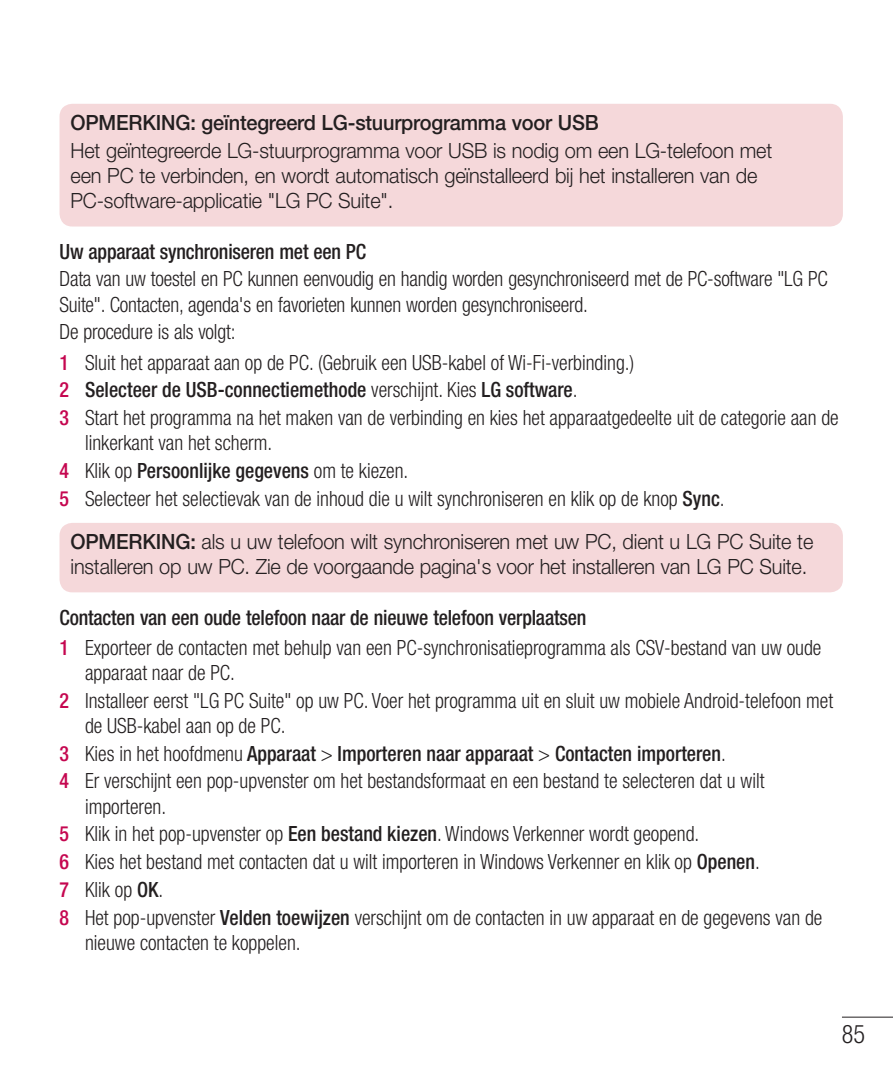
<style>
.page{position:relative;width:893px;height:1072px;background:#fff}
.page>*{position:absolute;margin:0;border:0;box-sizing:border-box;transform-origin:0 0}
.t1{font:300 condensed 25.5px "Helvetica Neue LT Pro";color:#231f20;scale:.95 1}
.t2{font:300 condensed 21px/27.9px "Helvetica Neue LT Pro";color:#231f20;scale:.95 1}
.t3{font:300 21px/25.2px "Helvetica Neue LT Pro";letter-spacing:-.01em;color:#231f20;scale:.95 1}
.t4{font:500 21px "Helvetica Neue LT Pro";letter-spacing:-.01em;color:#231f20;scale:.95 1}
.t5{font:500 condensed 21px "Helvetica Neue LT Pro";letter-spacing:-.01em;color:#231f20;scale:.95 1}
.s1{font-weight:500;color:#c50750}
.s2{font-weight:500}
</style>
<div class="page">
<hr style="left:842px;top:1016px;width:51px;height:1px;background:#231f20">
<div style="left:60px;top:104px;width:783px;height:122px;background:#f5d8da;border-radius:13px"></div>
<div style="left:60px;top:523px;width:783px;height:69px;background:#f5d8da;border-radius:13px"></div>
<p class="t4" style="left:71px;top:115px;width:558px">OPMERKING: geïntegreerd LG-stuurprogramma voor USB</p>
<p class="t3" style="left:71px;top:140px;width:740px">Het geïntegreerde LG-stuurprogramma voor USB is nodig om een LG-telefoon met een PC te verbinden, en wordt automatisch geïnstalleerd bij het installeren van de<br>PC-software-applicatie "LG PC Suite".</p>
<p class="t5" style="left:60px;top:244px;width:324px">Uw apparaat synchroniseren met een PC</p>
<p class="t2" style="left:60px;top:268px;width:810px;line-height:25.2px">Data van uw toestel en PC kunnen eenvoudig en handig worden gesynchroniseerd met de PC-software "LG PC<br>Suite". Contacten, agenda's en favorieten kunnen worden gesynchroniseerd.</p>
<p class="t2" style="left:60px;top:319px;width:606px;line-height:30.3px">De procedure is als volgt:<br><span class="s1">1</span> Sluit het apparaat aan op de PC. (Gebruik een USB-kabel of Wi-Fi-verbinding.)</p>
<p class="t2" style="left:60px;top:378px;width:822px"><span class="s1">2</span> <span class="s2">Selecteer de USB-connectiemethode</span> verschĳnt. Kies <span class="s2">LG software</span>.<br><span class="s1">3</span> Start het programma na het maken van de verbinding en kies het apparaatgedeelte uit de categorie aan de</p>
<p class="t2" style="left:60px;top:431px;width:702px;text-indent:26px">linkerkant van het scherm.<br><span class="s1">4</span> Klik op <span class="s2">Persoonlĳke gegevens</span> om te kiezen.<br><span class="s1">5</span> Selecteer het selectievak van de inhoud die u wilt synchroniseren en klik op de knop <span class="s2">Sync</span>.</p>
<p class="t3" style="left:71px;top:531px;width:783px"><span class="s2">OPMERKING:</span> als u uw telefoon wilt synchroniseren met uw PC, dient u LG PC Suite te installeren op uw PC. Zie de voorgaande pagina's voor het installeren van LG PC Suite.</p>
<p class="t2" style="left:60px;top:605px;width:803px;line-height:29.4px"><span class="s2">Contacten van een oude telefoon naar de nieuwe telefoon verplaatsen<br></span><span class="s1">1</span> Exporteer de contacten met behulp van een PC-synchronisatieprogramma als CSV-bestand van uw oude</p>
<p class="t2" style="left:60px;top:660px;width:816px;text-indent:26px">apparaat naar de PC.<br><span class="s1">2</span> Installeer eerst "LG PC Suite" op uw PC. Voer het programma uit en sluit uw mobiele Android-telefoon met</p>
<p class="t2" style="left:60px;top:713px;width:744px;text-indent:26px">de USB-kabel aan op de PC.<br><span class="s1">3</span> Kies in het hoofdmenu <span class="s2">Apparaat</span> &gt; <span class="s2">Importeren naar apparaat</span> &gt; <span class="s2">Contacten importeren</span>.<br><span class="s1">4</span> Er verschĳnt een pop-upvenster om het bestandsformaat en een bestand te selecteren dat u wilt</p>
<p class="t2" style="left:60px;top:794px;width:804px;text-indent:26px">importeren.<br><span class="s1">5</span> Klik in het pop-upvenster op <span class="s2">Een bestand kiezen</span>. Windows Verkenner wordt geopend.<br><span class="s1">6</span> Kies het bestand met contacten dat u wilt importeren in Windows Verkenner en klik op <span class="s2">Openen</span>.<br><span class="s1">7</span> Klik op <span class="s2">OK</span>.<br><span class="s1">8</span> Het pop-upvenster <span class="s2">Velden toewĳzen</span> verschĳnt om de contacten in uw apparaat en de gegevens van de</p>
<p class="t2" style="left:85px;top:930px;width:228px">nieuwe contacten te koppelen.</p>
<p class="t1" style="left:842px;top:1025px;width:26px">85</p>
</div>
